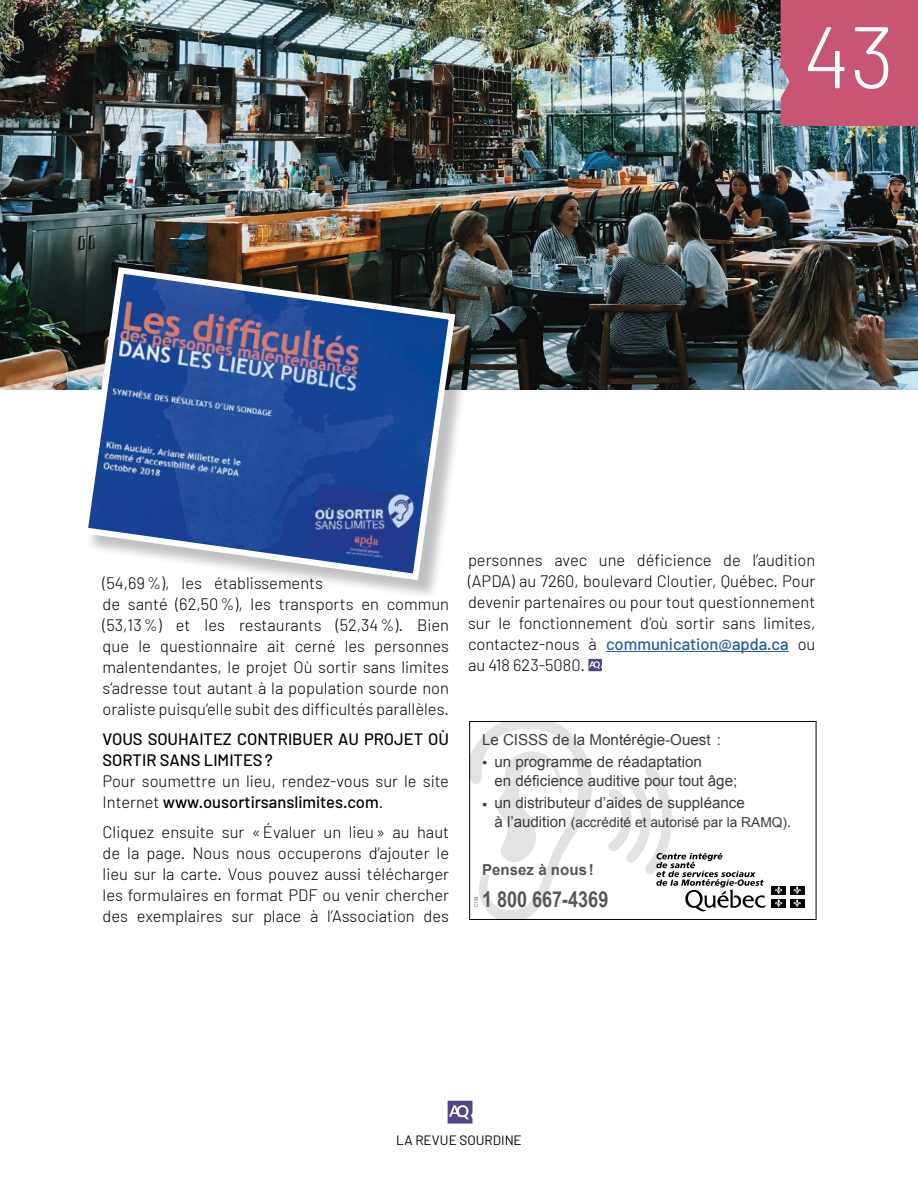
<style>
.page{position:relative;width:918px;height:1188px;background:#fff}
.page>*{position:absolute;margin:0;border:0;box-sizing:border-box;transform-origin:0 0}
.t1{font:300 87.15px "Barlow";color:#fff}
.t2{font:700 22.05px "Arial Narrow";color:#575756}
.t3{font:300 16.5px/21px "Barlow";color:#000}
.t4{font:500 16.5px/21px "Barlow";color:#000}
.t5{font:15.15px/19.2px "Arial";color:#3c3c3b}
.t6{font:700 15.15px "Arial";color:#575756}
.t7{font:13.8px "Arial";color:#3c3c3b}
.t8{font:13.5px "Barlow";color:#000}
.t9{font:5.55px "Arial Narrow";color:#6b6b6a}
.s1{font-weight:500}
.s2{font-weight:500;color:#275b9b}
.s3{font-size:15.15px}
</style>
<div class="page">
<img style="left:0;top:0;width:918px;height:389px">
<svg style="left:448px;top:1101px;width:24px;height:23px"></svg>
<div style="left:781px;top:0;width:137px;height:126px;background:#c95575"></div>
<hr style="left:606px;top:651px;width:183px;height:1px;background:#275b9b">
<svg style="left:588px;top:659px;width:14px;height:12px"></svg>
<svg style="left:472px;top:724px;width:120px;height:193px"></svg>
<svg style="left:608px;top:765px;width:158px;height:147px"></svg>
<div style="left:772px;top:886px;width:14px;height:8px;background:#000"></div>
<div style="left:790px;top:886px;width:14px;height:8px;background:#000"></div>
<div style="left:772px;top:899px;width:14px;height:8px;background:#000"></div>
<svg style="left:775px;top:886px;width:8px;height:21px"></svg>
<div style="left:790px;top:899px;width:14px;height:8px;background:#000"></div>
<svg style="left:793px;top:886px;width:8px;height:21px"></svg>
<div style="left:85px;top:270px;width:391px;height:330px;background:#000;opacity:.25"></div>
<svg style="left:78px;top:264px;width:381px;height:320px"></svg>
<h1 class="t1" style="left:803px;top:3px;width:93px">43</h1>
<p class="t3" style="left:103px;top:572px;width:348px">(54,69%), les établissements<br>de santé (62,50%), les transports en commun (53,13%) et les restaurants (52,34%). Bien que le questionnaire ait cerné les personnes malentendantes, le projet Où sortir sans limites s’adresse tout autant à la population sourde non oraliste puisqu’elle subit des difficultés parallèles.</p>
<p class="t4" style="left:103px;top:728px;width:348px">VOUS SOUHAITEZ CONTRIBUER AU PROJET OÙ<br>SORTIR SANS LIMITES?</p>
<p class="t3" style="left:103px;top:770px;width:348px">Pour soumettre un lieu, rendez-vous sur le site<br>Internet <span class="s1">www.ousortirsanslimites.com</span>.</p>
<p class="t3" style="left:103px;top:821px;width:348px;text-align:justify">Cliquez ensuite sur «Évaluer un lieu» au haut de la page. Nous nous occuperons d’ajouter le lieu sur la carte. Vous pouvez aussi télécharger les formulaires en format PDF ou venir chercher des exemplaires sur place à l’Association des</p>
<p class="t3" style="left:468px;top:549px;width:349px;text-align:justify">personnes avec une déficience de l’audition (APDA) au 7260, boulevard Cloutier, Québec. Pour devenir partenaires ou pour tout questionnement sur le fonctionnement d’où sortir sans limites, contactez-nous à <span class="s2">communication@apda.ca</span> ou au 418 623-5080.</p>
<p class="t5" style="left:482px;top:730px;width:240px">Le CISSS de la Montérégie-Ouest :</p>
<p class="t5" style="left:494px;top:752px;width:244px;text-indent:-12px">• un programme de réadaptation<br>en déficience auditive pour tout âge;</p>
<p class="t5" style="left:482px;top:793px;width:264px">• un distributeur d’aides de suppléance</p>
<p class="t7" style="left:494px;top:814px;width:298px"><span class="s3">à l’audition</span> (accrédité et autorisé par la RAMQ)<span class="s3">.</span></p>
<p class="t6" style="left:482px;top:860px;width:113px">Pensez à nous!</p>
<p class="t9" style="left:472px;top:907px;width:12px;rotate:-90deg">C104</p>
<h2 class="t2" style="left:482px;top:883px;width:128px">1 800 667-4369</h2>
<p class="t8" style="left:396px;top:1131px;width:127px">LA REVUE SOURDINE</p>
</div>
